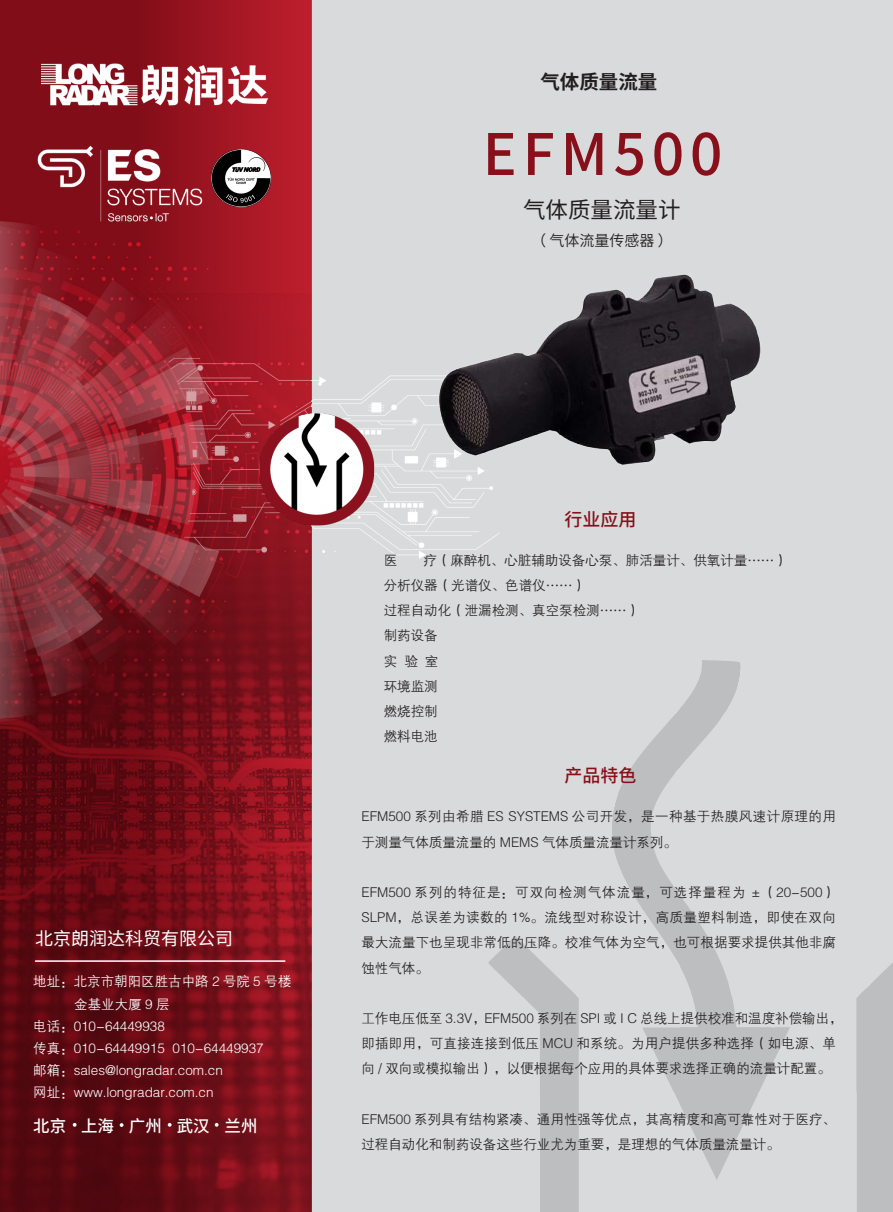
<style>
.page{position:relative;width:893px;height:1212px;background:#d9dadb}
.page>*{position:absolute;margin:0;border:0;box-sizing:border-box;transform-origin:0 0}
.t1{font:500 57px "Source Han Sans CN";letter-spacing:.1em;color:#87101b}
.t2{font:22.5px "Source Han Sans CN";color:#231f20}
.t3{font:700 19.5px "Source Han Sans CN";color:#231f20}
.t4{font:18px "Source Han Sans CN";color:#fff}
.t5{font:500 18px "Source Han Sans CN";color:#87101b}
.t6{font:500 16.5px "Source Han Sans CN";color:#fff}
.t7{font:15px "Source Han Sans CN";color:#231f20}
.t8{font:13.5px/25.2px "FZZDXJW GB1 0";color:#231f20}
.t9{font:13.5px "FZZDXJW GB1 0";color:#fff}
</style>
<div class="page">
<img style="left:488px;top:660px;width:405px;height:552px">
<img style="left:0;top:0;width:311px;height:1212px">
<img style="left:311px;top:277px;width:189px;height:357px">
<img style="left:42px;top:59px;width:229px;height:53px">
<img style="left:255px;top:409px;width:127px;height:121px">
<img style="left:399px;top:274px;width:362px;height:254px">
<img style="left:32px;top:139px;width:177px;height:91px">
<img style="left:209px;top:148px;width:64px;height:61px">
<hr style="left:35px;top:960px;width:250px;height:2px;background:#fff">
<svg style="left:73px;top:1123px;width:4px;height:4px"></svg>
<svg style="left:120px;top:1123px;width:4px;height:4px"></svg>
<svg style="left:168px;top:1123px;width:4px;height:4px"></svg>
<svg style="left:215px;top:1123px;width:4px;height:4px"></svg>
<p class="t3" style="left:540px;top:71px;width:118px">气体质量流量</p>
<p class="t1" style="left:483px;top:122px;width:241px">EFM500</p>
<p class="t2" style="left:523px;top:197px;width:159px">气体质量流量计</p>
<p class="t7" style="left:531px;top:232px;width:143px">（ 气体流量传感器 ）</p>
<p class="t4" style="left:35px;top:928px;width:200px">北京朗润达科贸有限公司</p>
<p class="t9" style="left:33px;top:974px;width:259px">地址：北京市朝阳区胜古中路 2 号院 5 号楼</p>
<p class="t9" style="left:74px;top:997px;width:97px">金基业大厦 9 层</p>
<p class="t9" style="left:33px;top:1019px;width:133px">电话：010-64449938</p>
<p class="t9" style="left:33px;top:1041px;width:232px">传真：010-64449915 010-64449937</p>
<p class="t9" style="left:33px;top:1063px;width:191px">邮箱：sales@longradar.com.cn</p>
<p class="t9" style="left:33px;top:1085px;width:182px">网址：www.longradar.com.cn</p>
<p class="t6" style="left:33px;top:1116px;width:226px">北京 上海 广州 武汉 兰州</p>
<p class="t5" style="left:564px;top:509px;width:73px">行业应用</p>
<p class="t8" style="left:384px;top:548px;width:15px">医</p>
<p class="t8" style="left:423px;top:548px;width:366px">疗（麻醉机、心脏辅助设备心泵、肺活量计、供氧计量……）</p>
<p class="t8" style="left:384px;top:573px;width:204px">分析仪器（光谱仪、色谱仪……）</p>
<p class="t8" style="left:384px;top:598px;width:258px">过程自动化（泄漏检测、真空泵检测……）</p>
<p class="t8" style="left:384px;top:623px;width:55px">制药设备</p>
<p class="t8" style="left:384px;top:649px;width:56px">实 验 室</p>
<p class="t8" style="left:384px;top:674px;width:55px">环境监测</p>
<p class="t8" style="left:384px;top:699px;width:55px">燃烧控制</p>
<p class="t8" style="left:384px;top:724px;width:55px">燃料电池</p>
<p class="t5" style="left:564px;top:766px;width:73px">产品特色</p>
<p class="t8" style="left:361px;top:804px;width:476px">EFM500 系列由希腊 ES SYSTEMS 公司开发，是一种基于热膜风速计原理的用于测量气体质量流量的 MEMS 气体质量流量计系列。</p>
<p class="t8" style="left:361px;top:880px;width:476px;text-align:justify">EFM500 系列的特征是：可双向检测气体流量，可选择量程为 ±（20-500）SLPM，总误差为读数的 1%。流线型对称设计，高质量塑料制造，即使在双向最大流量下也呈现非常低的压降。校准气体为空气，也可根据要求提供其他非腐蚀性气体。</p>
<p class="t8" style="left:361px;top:1006px;width:483px">工作电压低至 3.3V，EFM500 系列在 SPI 或 I C 总线上提供校准和温度补偿输出，即插即用，可直接连接到低压 MCU 和系统。为用户提供多种选择（如电源、单向 / 双向或模拟输出），以便根据每个应用的具体要求选择正确的流量计配置。</p>
<p class="t8" style="left:361px;top:1107px;width:476px">EFM500 系列具有结构紧凑、通用性强等优点，其高精度和高可靠性对于医疗、过程自动化和制药设备这些行业尤为重要，是理想的气体质量流量计。</p>
</div>
